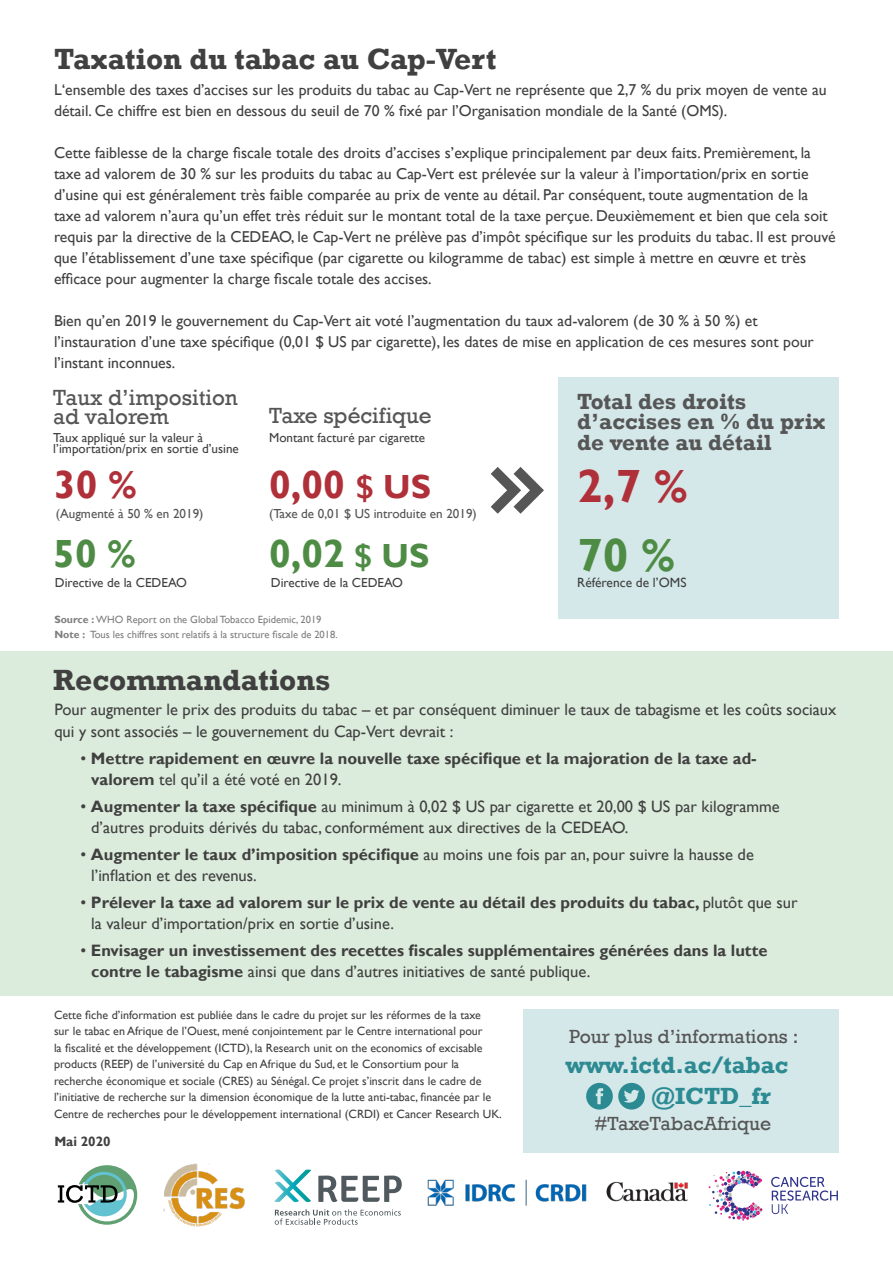
<style>
.page{position:relative;width:893px;height:1263px;background:#fff}
.page>*{position:absolute;margin:0;border:0;box-sizing:border-box;transform-origin:0 0}
.t1{font:700 46.5px "Gill Sans";color:#b0303a}
.t2{font:700 46.5px "Gill Sans";color:#4e8c45}
.t3{font:700 39.3px/69px "Gill Sans";color:#b0303a}
.t4{font:700 39.3px "Gill Sans";color:#4e8c45}
.t5{font:700 30px "Rockwell";color:#404040}
.t6{font:700 24px "Rockwell";color:#2c8a92}
.t7{font:700 24px "Rockwell";color:#2c8a93}
.t8{font:700 22.5px/20.4px "Rockwell";color:#565656}
.t9{font:22.5px/18.9px "Rockwell";color:#565656}
.t10{font:19.5px "Rockwell";color:#565656}
.t11{font:16.5px/21px "Gill Sans";color:#404040}
.t12{font:700 16.5px/21px "Gill Sans";color:#404040}
.t13{font:15.75px/21px "Gill Sans";color:#404040}
.t14{font:13.5px "Gill Sans";color:#404040}
.t15{font:700 13.5px "Gill Sans";color:#404040}
.t16{font:13.05px/11.7px "Gill Sans";color:#404040}
.t17{font:13.05px "Gill Sans";color:#545454}
.t18{font:12px/16.5px "Gill Sans";color:#404040}
.t19{font:10.5px/15px "Gill Sans";color:#7e7e7e}
.s1{font-size:33.45px}
.s2{color:#4e8c45}
.s3{font-size:33.45px;color:#4e8c45}
.s4{font-weight:700}
.s5{font-weight:400}
</style>
<div class="page">
<svg style="left:318px;top:1175px;width:84px;height:27px"></svg>
<svg style="left:275px;top:1209px;width:126px;height:16px"></svg>
<svg style="left:274px;top:1169px;width:37px;height:33px"></svg>
<div style="left:558px;top:377px;width:281px;height:241px;background:#d5e8e9"></div>
<div style="left:523px;top:1009px;width:316px;height:144px;background:#d5e8e9"></div>
<div style="left:0;top:651px;width:893px;height:345px;background:#dcecdc"></div>
<svg style="left:58px;top:1165px;width:79px;height:60px"></svg>
<svg style="left:771px;top:1177px;width:67px;height:37px"></svg>
<svg style="left:709px;top:1171px;width:53px;height:50px"></svg>
<svg style="left:491px;top:467px;width:53px;height:47px"></svg>
<svg style="left:586px;top:1083px;width:59px;height:26px"></svg>
<img style="left:163px;top:1163px;width:82px;height:64px">
<img style="left:427px;top:1179px;width:160px;height:27px">
<img style="left:606px;top:1181px;width:82px;height:21px">
<h3 class="t5" style="left:54px;top:41px;width:444px">Taxation du tabac au Cap-Vert</h3>
<p class="t13" style="left:54px;top:79px;width:774px">L‘ensemble des taxes d’accises sur les produits du tabac au Cap-Vert ne représente que 2,7 % du prix moyen de vente au détail. Ce chiffre est bien en dessous du seuil de 70 % fixé par l’Organisation mondiale de la Santé (OMS).</p>
<p class="t13" style="left:54px;top:142px;width:783px">Cette faiblesse de la charge fiscale totale des droits d’accises s’explique principalement par deux faits. Premièrement, la taxe ad valorem de 30 % sur les produits du tabac au Cap-Vert est prélevée sur la valeur à l’importation/prix en sortie d’usine qui est généralement très faible comparée au prix de vente au détail. Par conséquent, toute augmentation de la taxe ad valorem n’aura qu’un effet très réduit sur le montant total de la taxe perçue. Deuxièmement et bien que cela soit requis par la directive de la CEDEAO, le Cap-Vert ne prélève pas d’impôt spécifique sur les produits du tabac. Il est prouvé que l’établissement d’une taxe spécifique (par cigarette ou kilogramme de tabac) est simple à mettre en œuvre et très efficace pour augmenter la charge fiscale totale des accises.</p>
<p class="t13" style="left:54px;top:310px;width:761px">Bien qu’en 2019 le gouvernement du Cap-Vert ait voté l’augmentation du taux ad-valorem (de 30 % à 50 %) et l’instauration d’une taxe spécifique (0,01 $ US par cigarette), les dates de mise en application de ces mesures sont pour l’instant inconnues.</p>
<h3 class="t9" style="left:53px;top:388px;width:186px">Taux d’imposition ad valorem</h3>
<h3 class="t9" style="left:269px;top:407px;width:164px">Taxe spécifique</h3>
<p class="t16" style="left:53px;top:431px;width:187px">Taux appliqué sur la valeur à l’importation/prix en sortie d’usine</p>
<p class="t16" style="left:269px;top:431px;width:158px">Montant facturé par cigarette</p>
<h2 class="t3" style="left:54px;top:452px;width:84px">30 %</h2>
<h2 class="t3" style="left:269px;top:452px;width:163px">0,00 <span class="s1">$ US<br></span><span class="s2">0,02</span> <span class="s3">$ US</span></h2>
<p class="t16" style="left:271px;top:577px;width:134px">Directive de la CEDEAO</p>
<p class="t17" style="left:269px;top:506px;width:209px">(Taxe de 0,01 $ US introduite en 2019)</p>
<p class="t17" style="left:56px;top:506px;width:149px">(Augmenté à 50 % en 2019)</p>
<h2 class="t4" style="left:53px;top:531px;width:84px">50 %</h2>
<p class="t16" style="left:55px;top:577px;width:134px">Directive de la CEDEAO</p>
<p class="t19" style="left:54px;top:612px;width:285px"><span class="s4">Source :</span> WHO Report on the Global Tobacco Epidemic, 2019<br><span class="s4">Note :</span> Tous les chiffres sont relatifs à la structure fiscale de 2018.</p>
<h3 class="t5" style="left:53px;top:662px;width:279px">Recommandations</h3>
<h3 class="t8" style="left:577px;top:391px;width:250px">Total des droits d’accises en % du prix de vente au détail</h3>
<h1 class="t1" style="left:577px;top:459px;width:112px">2,7 %</h1>
<h1 class="t2" style="left:577px;top:528px;width:99px">70 %</h1>
<p class="t14" style="left:577px;top:575px;width:111px">Référence de l’OMS</p>
<p class="t11" style="left:54px;top:700px;width:784px">Pour augmenter le prix des produits du tabac – et par conséquent diminuer le taux de tabagisme et les coûts sociaux qui y sont associés – le gouvernement du Cap-Vert devrait :</p>
<p class="t12" style="left:91px;top:748px;width:667px;text-indent:-11px"><span class="s5">•</span> Mettre rapidement en œuvre la nouvelle taxe spécifique et la majoration de la taxe ad&shy;valorem <span class="s5">tel qu’il a été voté en 2019.</span></p>
<p class="t11" style="left:91px;top:796px;width:690px;text-indent:-11px">• <span class="s4">Augmenter la taxe spécifique</span> au minimum à 0,02 $ US par cigarette et 20,00 $ US par kilogramme d’autres produits dérivés du tabac, conformément aux directives de la CEDEAO.</p>
<p class="t11" style="left:91px;top:844px;width:664px;text-indent:-11px">• <span class="s4">Augmenter le taux d’imposition spécifique</span> au moins une fois par an, pour suivre la hausse de l’inflation et des revenus.</p>
<p class="t12" style="left:91px;top:892px;width:708px;text-indent:-11px"><span class="s5">•</span> Prélever la taxe ad valorem sur le prix de vente au détail des produits du tabac, <span class="s5">plutôt que sur la valeur d’importation/prix en sortie d’usine.</span></p>
<p class="t12" style="left:91px;top:940px;width:678px;text-indent:-11px"><span class="s5">•</span> Envisager un investissement des recettes fiscales supplémentaires générées dans la lutte contre le tabagisme <span class="s5">ainsi que dans d’autres initiatives de santé publique.</span></p>
<p class="t18" style="left:54px;top:1007px;width:449px">Cette fiche d’information est publiée dans le cadre du projet sur les réformes de la taxe<br>sur le tabac en Afrique de l’Ouest, mené conjointement par le Centre international pour<br>la fiscalité et the développement (ICTD), la Research unit on the economics of excisable products (REEP) de l’université du Cap en Afrique du Sud, et le Consortium pour la recherche économique et sociale (CRES) au Sénégal. Ce projet s’inscrit dans le cadre de l’initiative de recherche sur la dimension économique de la lutte anti-tabac, financée par le Centre de recherches pour le développement international (CRDI) et Cancer Research UK.</p>
<p class="t15" style="left:54px;top:1133px;width:58px">Mai 2020</p>
<p class="t10" style="left:569px;top:1025px;width:231px">Pour plus d’informations :</p>
<h3 class="t6" style="left:565px;top:1050px;width:224px">www.ictd.ac/tabac</h3>
<h3 class="t7" style="left:651px;top:1081px;width:121px">@ICTD_fr</h3>
<p class="t10" style="left:595px;top:1112px;width:178px">#TaxeTabacAfrique</p>
</div>
